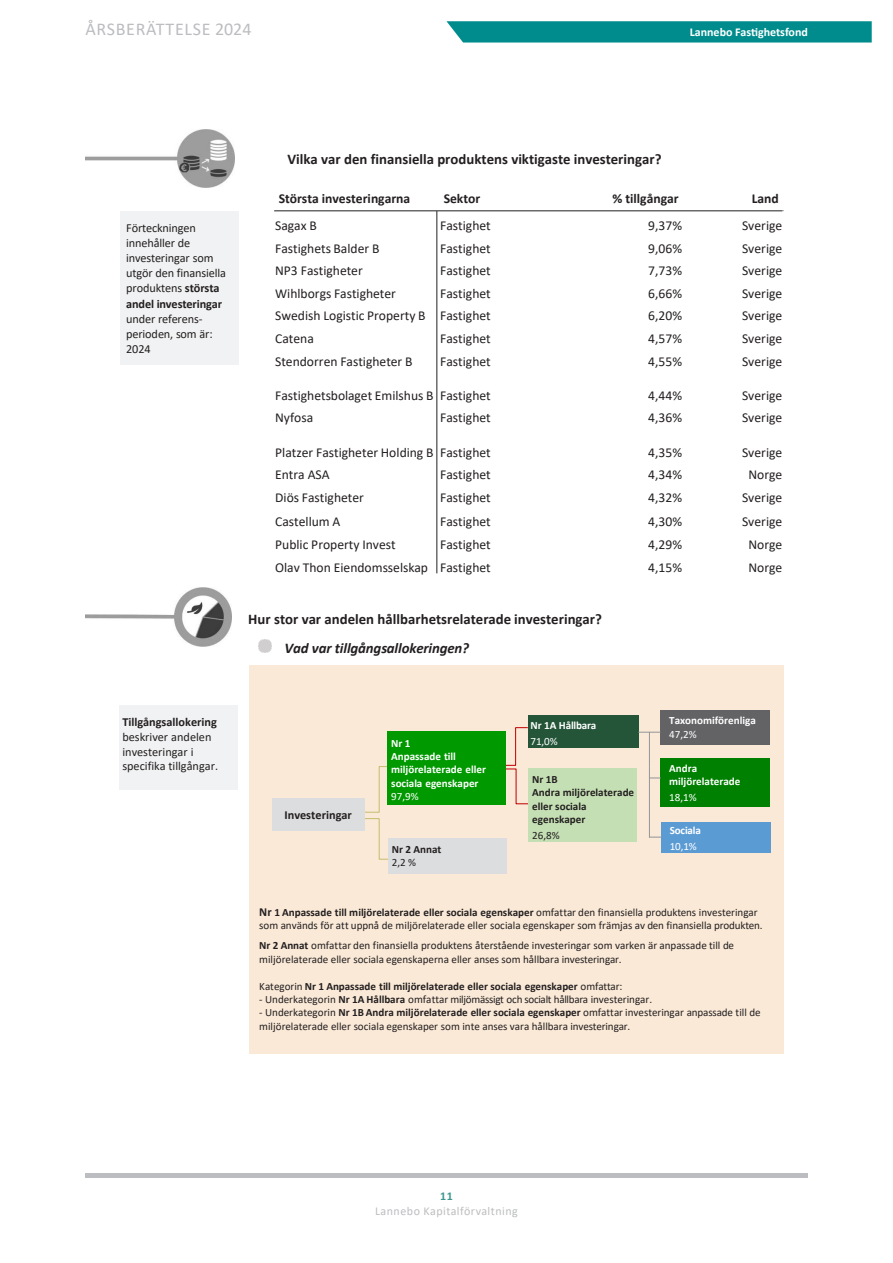
<style>
.page{position:relative;width:893px;height:1263px;background:#fff}
.page>*{position:absolute;margin:0;border:0;box-sizing:border-box;transform-origin:0 0}
.t1{font:18px "Calibri";letter-spacing:.04em;color:#bcbdc0}
.t2{font:700 14.85px/29.2px "Calibri";color:#231f20}
.t3{font:13.65px "Calibri";color:#231f20}
.t4{font:700 13.65px "Calibri";color:#231f20}
.t5{font:12.3px/15.1px "Calibri";letter-spacing:-.005em;color:#231f20}
.t6{font:700 12.3px "Calibri";color:#231f20}
.t7{font:12px "Calibri";letter-spacing:.04em;color:#bcbdc0}
.t8{font:700 12px "Calibri";color:#fff}
.t9{font:700 12px "Calibri";color:#3d978e}
.t10{font:11.1px/13.6px "Calibri";letter-spacing:-.005em;color:#231f20}
.t11{font:700 11.1px/13.4px "Calibri";color:#231f20}
.t12{font:700 11.1px/13.4px "Calibri";letter-spacing:-.005em;color:#fff}
.t13{font:11.1px "Calibri";color:#fff}
.s1{font-weight:700}
.s2{font-style:italic}
.s3{font-weight:400}
.s4{font-weight:700;font-size:12.3px}
</style>
<div class="page">
<svg style="left:446px;top:21px;width:426px;height:22px;background:#0d9293"></svg>
<hr style="left:85px;top:1174px;width:723px;height:4px;background:#bcbdc0">
<hr style="left:437px;top:211px;width:1px;height:362px;background:#231f20">
<img style="left:85px;top:130px;width:150px;height:58px">
<div style="left:120px;top:211px;width:119px;height:153px;background:#f1f2f3"></div>
<div style="left:250px;top:665px;width:534px;height:389px;background:#fae9d7"></div>
<img style="left:85px;top:588px;width:147px;height:58px">
<svg style="left:259px;top:639px;width:13px;height:13px"></svg>
<div style="left:119px;top:705px;width:119px;height:84px;background:#f1f2f3"></div>
<svg style="left:351px;top:766px;width:57px;height:94px"></svg>
<svg style="left:506px;top:727px;width:37px;height:77px"></svg>
<div style="left:528px;top:715px;width:111px;height:32px;background:#245539"></div>
<div style="left:272px;top:798px;width:92px;height:32px;background:#dcdddf"></div>
<div style="left:388px;top:838px;width:119px;height:36px;background:#dcdddf"></div>
<div style="left:529px;top:769px;width:108px;height:73px;background:#c5dfb4"></div>
<div style="left:388px;top:731px;width:118px;height:73px;background:#090"></div>
<div style="left:661px;top:823px;width:110px;height:30px;background:#5b9bd4"></div>
<div style="left:660px;top:758px;width:110px;height:49px;background:#008000"></div>
<hr style="left:649px;top:732px;width:1px;height:35px;background:#939598">
<div style="left:660px;top:710px;width:110px;height:35px;background:#636366"></div>
<svg style="left:638px;top:732px;width:22px;height:1px"></svg>
<hr style="left:649px;top:766px;width:1px;height:72px;background:#939598">
<svg style="left:649px;top:837px;width:13px;height:1px"></svg>
<hr style="left:274px;top:211px;width:510px;height:1px;background:#231f20">
<hr style="left:782px;top:211px;width:2px;height:365px;background:#fff">
<h1 class="t1" style="left:85px;top:16px;width:168px">ÅRSBERÄTTELSE 2024</h1>
<p class="t8" style="left:690px;top:24px;width:120px">Lannebo Fastighetsfond</p>
<p class="t5" style="left:126px;top:220px;width:101px">Förteckningen innehåller de investeringar som utgör den finansiella produktens <span class="s1">största andel investeringar </span>under referens&shy;perioden, som är:<br>2024</p>
<p class="t2" style="left:287px;top:144px;width:376px">Vilka var den finansiella produktens viktigaste investeringar?</p>
<p class="t4" style="left:279px;top:189px;width:133px">Största investeringarna</p>
<p class="t4" style="left:444px;top:189px;width:38px">Sektor</p>
<p class="t4" style="left:612px;top:189px;width:68px">% tillgångar</p>
<p class="t4" style="left:752px;top:189px;width:28px">Land</p>
<p class="t3" style="left:275px;top:216px;width:43px">Sagax B</p>
<p class="t3" style="left:440px;top:216px;width:52px">Fastighet</p>
<p class="t3" style="left:648px;top:216px;width:35px">9,37%</p>
<p class="t3" style="left:742px;top:216px;width:42px">Sverige</p>
<p class="t3" style="left:275px;top:239px;width:106px">Fastighets Balder B</p>
<p class="t3" style="left:440px;top:239px;width:52px">Fastighet</p>
<p class="t3" style="left:648px;top:239px;width:35px">9,06%</p>
<p class="t3" style="left:742px;top:239px;width:42px">Sverige</p>
<p class="t3" style="left:275px;top:261px;width:89px">NP3 Fastigheter</p>
<p class="t3" style="left:440px;top:261px;width:52px">Fastighet</p>
<p class="t3" style="left:648px;top:261px;width:35px">7,73%</p>
<p class="t3" style="left:742px;top:261px;width:42px">Sverige</p>
<p class="t3" style="left:275px;top:284px;width:122px">Wihlborgs Fastigheter</p>
<p class="t3" style="left:440px;top:284px;width:52px">Fastighet</p>
<p class="t3" style="left:648px;top:284px;width:35px">6,66%</p>
<p class="t3" style="left:742px;top:284px;width:42px">Sverige</p>
<p class="t3" style="left:275px;top:306px;width:217px">Swedish Logistic Property B Fastighet</p>
<p class="t3" style="left:648px;top:306px;width:35px">6,20%</p>
<p class="t3" style="left:742px;top:306px;width:42px">Sverige</p>
<p class="t3" style="left:275px;top:329px;width:40px">Catena</p>
<p class="t3" style="left:440px;top:329px;width:52px">Fastighet</p>
<p class="t3" style="left:648px;top:329px;width:35px">4,57%</p>
<p class="t3" style="left:742px;top:329px;width:42px">Sverige</p>
<p class="t3" style="left:275px;top:352px;width:139px">Stendorren Fastigheter B</p>
<p class="t3" style="left:440px;top:352px;width:52px">Fastighet</p>
<p class="t3" style="left:648px;top:352px;width:35px">4,55%</p>
<p class="t3" style="left:742px;top:352px;width:42px">Sverige</p>
<p class="t3" style="left:275px;top:386px;width:217px">Fastighetsbolaget Emilshus B Fastighet</p>
<p class="t3" style="left:648px;top:386px;width:35px">4,44%</p>
<p class="t3" style="left:742px;top:386px;width:42px">Sverige</p>
<p class="t3" style="left:275px;top:408px;width:40px">Nyfosa</p>
<p class="t3" style="left:440px;top:408px;width:52px">Fastighet</p>
<p class="t3" style="left:648px;top:408px;width:35px">4,36%</p>
<p class="t3" style="left:742px;top:408px;width:42px">Sverige</p>
<p class="t3" style="left:275px;top:442px;width:217px">Platzer Fastigheter Holding B Fastighet</p>
<p class="t3" style="left:648px;top:442px;width:35px">4,35%</p>
<p class="t3" style="left:742px;top:442px;width:42px">Sverige</p>
<p class="t3" style="left:275px;top:465px;width:56px">Entra ASA</p>
<p class="t3" style="left:440px;top:465px;width:52px">Fastighet</p>
<p class="t3" style="left:648px;top:465px;width:35px">4,34%</p>
<p class="t3" style="left:748px;top:465px;width:35px">Norge</p>
<p class="t3" style="left:275px;top:488px;width:90px">Diös Fastigheter</p>
<p class="t3" style="left:440px;top:488px;width:52px">Fastighet</p>
<p class="t3" style="left:648px;top:488px;width:35px">4,32%</p>
<p class="t3" style="left:742px;top:488px;width:42px">Sverige</p>
<p class="t3" style="left:275px;top:512px;width:67px">Castellum A</p>
<p class="t3" style="left:440px;top:512px;width:52px">Fastighet</p>
<p class="t3" style="left:648px;top:512px;width:35px">4,30%</p>
<p class="t3" style="left:742px;top:512px;width:42px">Sverige</p>
<p class="t3" style="left:275px;top:535px;width:122px">Public Property Invest</p>
<p class="t3" style="left:440px;top:535px;width:52px">Fastighet</p>
<p class="t3" style="left:648px;top:535px;width:35px">4,29%</p>
<p class="t3" style="left:748px;top:535px;width:35px">Norge</p>
<p class="t3" style="left:275px;top:558px;width:217px">Olav Thon Eiendomsselskap Fastighet</p>
<p class="t3" style="left:648px;top:558px;width:35px">4,15%</p>
<p class="t3" style="left:748px;top:558px;width:35px">Norge</p>
<p class="t2" style="left:285px;top:604px;width:319px;text-indent:-36px">Hur stor var andelen hållbarhetsrelaterade investeringar?<br><span class="s2">Vad var tillgångsallokeringen?</span></p>
<p class="t5" style="left:122px;top:714px;width:97px"><span class="s1">Tillgångsallokering </span>beskriver andelen investeringar i specifika tillgångar.</p>
<p class="t6" style="left:284px;top:806px;width:69px">Investeringar</p>
<p class="t12" style="left:391px;top:736px;width:96px">Nr 1<br>Anpassade till miljörelaterade eller sociala egenskaper<br><span class="s3">97,9%</span></p>
<p class="t11" style="left:392px;top:842px;width:51px">Nr 2 Annat<br><span class="s3">2,2 %</span></p>
<p class="t12" style="left:531px;top:717px;width:67px;line-height:15.8px">Nr 1A Hållbara<br><span class="s3">71,0%</span></p>
<p class="t11" style="left:532px;top:772px;width:103px">Nr 1B<br>Andra miljörelaterade eller sociala egenskaper</p>
<p class="t10" style="left:532px;top:828px;width:29px">26,8%</p>
<p class="t12" style="left:669px;top:714px;width:88px">Taxonomiförenliga<br><span class="s3">47,2%</span></p>
<p class="t12" style="left:669px;top:761px;width:73px">Andra miljörelaterade</p>
<p class="t13" style="left:669px;top:789px;width:29px">18,1%</p>
<p class="t12" style="left:670px;top:822px;width:33px;line-height:15.8px">Sociala<br><span class="s3">10,1%</span></p>
<p class="t10" style="left:259px;top:905px;width:505px"><span class="s4">Nr</span> <span class="s1">1 Anpassade till miljörelaterade eller sociala egenskaper</span> omfattar den finansiella produktens investeringar som används för att uppnå de miljörelaterade eller sociala egenskaper som främjas av den finansiella produkten.</p>
<p class="t10" style="left:259px;top:938px;width:476px"><span class="s1">Nr 2 Annat</span> omfattar den finansiella produktens återstående investeringar som varken är anpassade till de miljörelaterade eller sociala egenskaperna eller anses som hållbara investeringar.</p>
<p class="t11" style="left:259px;top:979px;width:365px"><span class="s3">Kategorin</span> Nr 1 Anpassade till miljörelaterade eller sociala egenskaper <span class="s3">omfattar:</span></p>
<p class="t10" style="left:259px;top:992px;width:395px">- Underkategorin <span class="s1">Nr 1A Hållbara</span> omfattar miljömässigt och socialt hållbara investeringar.</p>
<p class="t10" style="left:259px;top:1005px;width:503px">- Underkategorin <span class="s1">Nr 1B Andra miljörelaterade eller sociala egenskaper</span> omfattar investeringar anpassade till de miljörelaterade eller sociala egenskaper som inte anses vara hållbara investeringar.</p>
<p class="t9" style="left:440px;top:1187px;width:14px">11</p>
<p class="t7" style="left:375px;top:1202px;width:144px">Lannebo Kapitalförvaltning</p>
</div>
